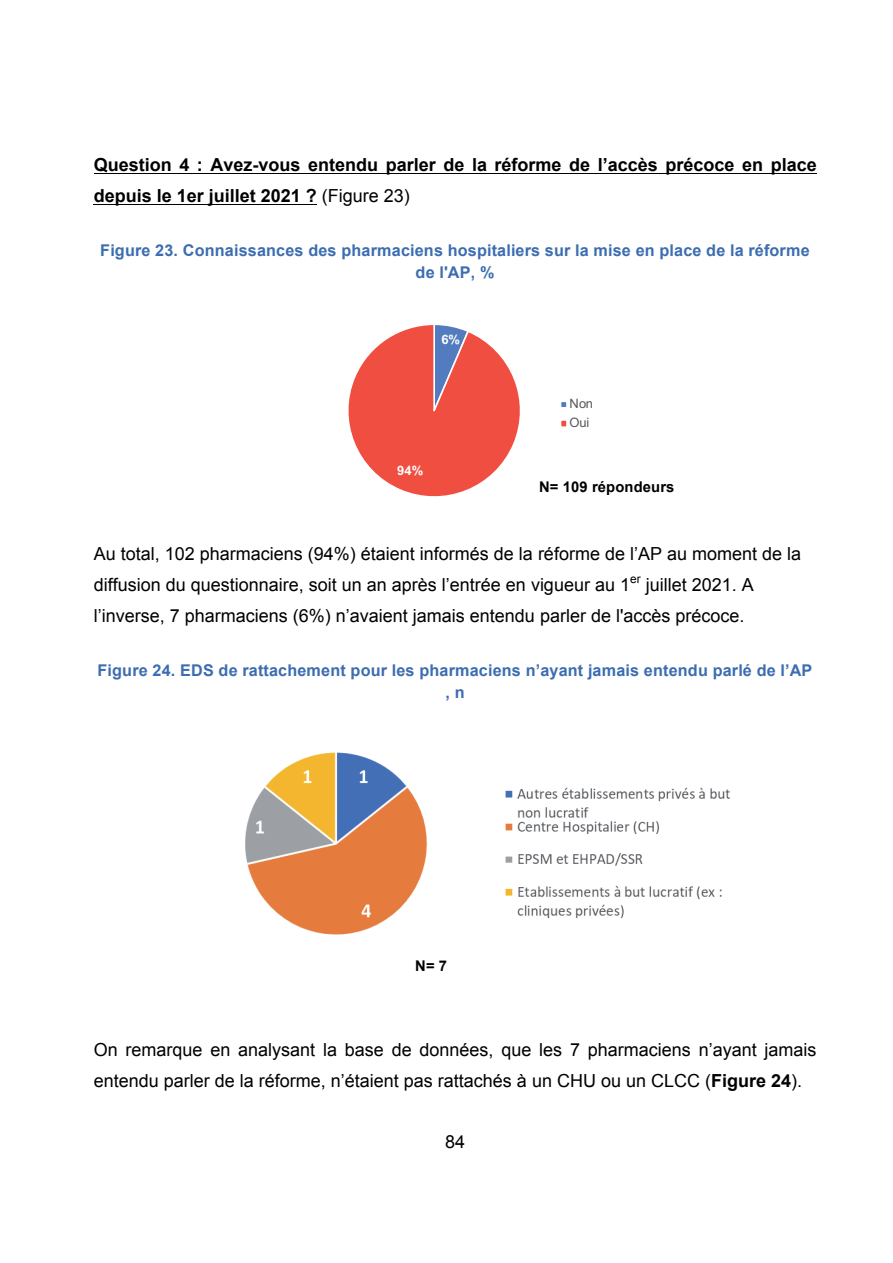
<style>
.page{position:relative;width:893px;height:1263px;background:#fff}
.page>*{position:absolute;margin:0;border:0;box-sizing:border-box;transform-origin:0 0}
.t1{font:18px/30.9px "Arial";color:#000}
.t2{font:700 18px/30.6px "Arial";color:#000}
.t3{font:700 16.2px/21.9px "Arial";letter-spacing:.01em;color:#3c6db0;text-align:center}
.t4{font:700 14.7px "Arial";letter-spacing:.01em;color:#000}
.t5{font:12.9px/19.4px "Arial";color:#55585b}
.t6{font:700 12.9px "Arial";color:#fff}
.t7{font:11.85px "Arial";color:#000}
.s1{font-weight:400}
.s2{font-weight:700}
</style>
<div class="page">
<hr style="left:94px;top:174px;width:723px;height:1px;background:#000">
<hr style="left:94px;top:204px;width:223px;height:1px;background:#000">
<svg style="left:348px;top:325px;width:219px;height:172px"></svg>
<img style="left:245px;top:752px;width:485px;height:183px">
<div style="left:404px;top:933px;width:289px;height:59px;background:#fff"></div>
<div style="left:528px;top:454px;width:289px;height:60px;background:#fff"></div>
<p class="t2" style="left:94px;top:150px;width:724px">Question 4 : Avez-vous entendu parler de la réforme de l’accès précoce en place depuis le 1er juillet 2021 ? <span class="s1">(Figure 23)</span></p>
<p class="t3" style="left:100px;top:239px;width:711px">Figure 23. Connaissances des pharmaciens hospitaliers sur la mise en place de la réforme de l'AP, %</p>
<p class="t6" style="left:441px;top:332px;width:20px">!"</p>
<p class="t6" style="left:397px;top:463px;width:27px">#$"</p>
<p class="t5" style="left:570px;top:394px;width:25px">!"# $%&amp;</p>
<p class="t4" style="left:539px;top:479px;width:137px">N= 109 répondeurs</p>
<p class="t1" style="left:94px;top:539px;width:709px">Au total, 102 pharmaciens (94%) étaient informés de la réforme de l’AP au moment de la diffusion du questionnaire, soit un an après l’entrée en vigueur au 1</p>
<p class="t7" style="left:630px;top:572px;width:12px">er</p>
<p class="t1" style="left:94px;top:570px;width:662px;text-indent:552px">juillet 2021. A l’inverse, 7 pharmaciens (6%) n’avaient jamais entendu parler de l'accès précoce.</p>
<p class="t3" style="left:98px;top:659px;width:716px">Figure 24. EDS de rattachement pour les pharmaciens n’ayant jamais entendu parlé de l’AP , n</p>
<p class="t4" style="left:415px;top:957px;width:33px">N= 7</p>
<p class="t1" style="left:94px;top:1035px;width:724px">On remarque en analysant la base de données, que les 7 pharmaciens n’ayant jamais entendu parler de la réforme, n’étaient pas rattachés à un CHU ou un CLCC (<span class="s2">Figure 24</span>).</p>
<p class="t1" style="left:445px;top:1126px;width:22px">84</p>
</div>
